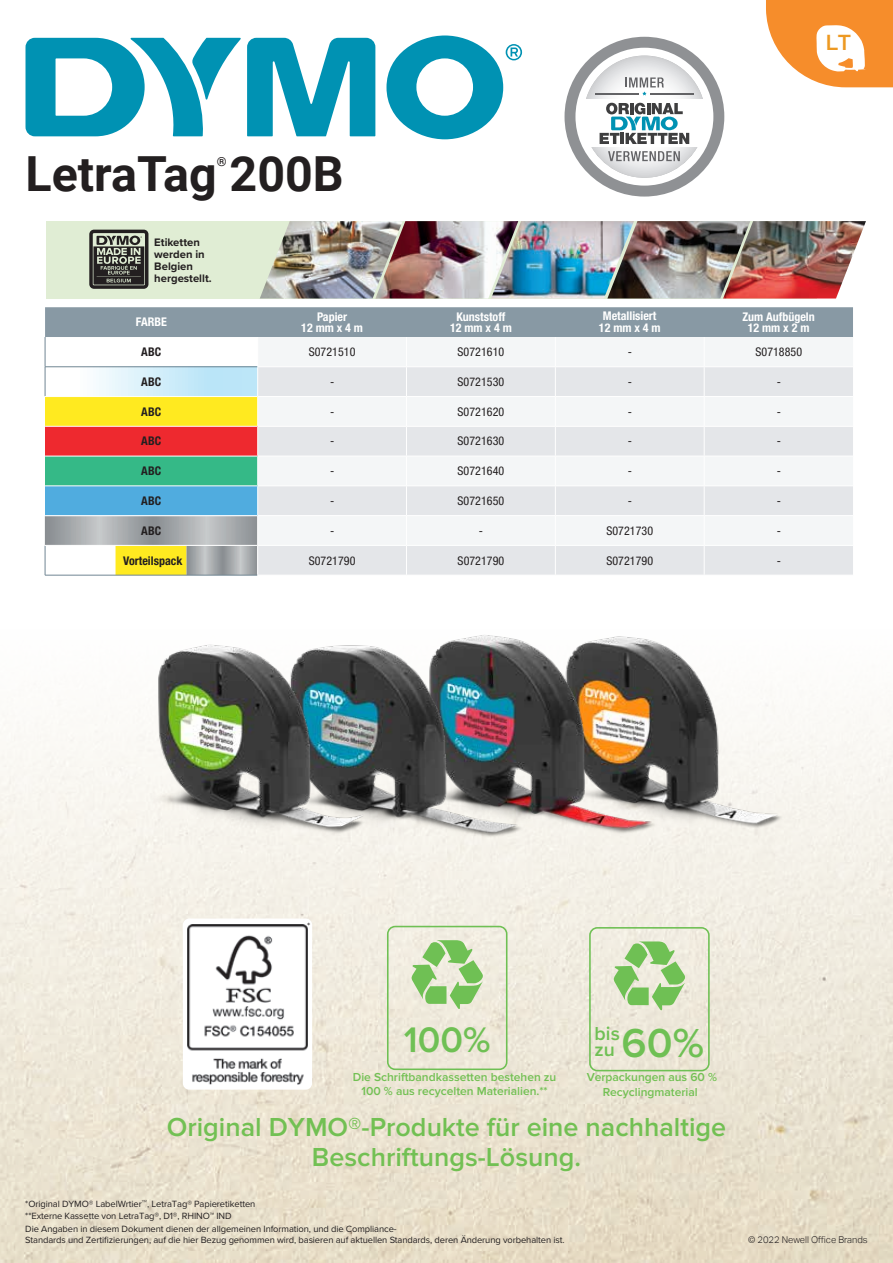
<style>
.page{position:relative;width:893px;height:1263px;background:#fff}
.page>*{position:absolute;margin:0;border:0;box-sizing:border-box;transform-origin:0 0}
.t1{font:700 48.45px "Roboto";color:#231f20}
.t2{font:600 42px "Proxima Nova";color:#6fc054}
.t3{font:600 36.75px "Proxima Nova";color:#6fc054}
.t4{font:600 27px/30px "Proxima Nova";color:#72c053;text-align:center}
.t5{font:500 21.3px "Helvetica Neue LT Pro";color:#ed9922}
.t6{font:600 19.5px/16.5px "Proxima Nova";color:#6fc054}
.t7{font:700 12.6px "Roboto";color:#231f20}
.t8{font:condensed 12px "Helvetica Neue LT Std";letter-spacing:.005em;color:#231f20}
.t9{font:600 12px/13.5px "Proxima Nova";color:#72c053;text-align:center}
.t10{font:700 condensed 12px/10.5px "Helvetica Neue LT Std";color:#fff;text-align:center}
.t11{font:700 condensed 12px "Helvetica Neue LT Std";letter-spacing:.01em;color:#231f20}
.t12{font:700 11.25px/12px "Proxima Nova";color:#231f20}
.t13{font:9.3px/11.4px "Proxima Nova";letter-spacing:-.01em;color:#231f20}
.t14{font:300 9.3px "Aktiv Grotesk";color:#231f20}
</style>
<div class="page">
<img style="left:0;top:36px;width:893px;height:1227px">
<img style="left:683px;top:620px;width:109px;height:219px">
<img style="left:540px;top:576px;width:143px;height:317px">
<img style="left:406px;top:576px;width:134px;height:323px">
<img style="left:63px;top:576px;width:343px;height:326px">
<hr style="left:45px;top:575px;width:212px;height:1px;background:#708693">
<svg style="left:45px;top:307px;width:808px;height:268px"></svg>
<hr style="left:257px;top:366px;width:149px;height:1px;background:#fff">
<hr style="left:406px;top:366px;width:149px;height:1px;background:#fff">
<hr style="left:555px;top:366px;width:149px;height:1px;background:#fff">
<hr style="left:704px;top:366px;width:149px;height:1px;background:#fff">
<hr style="left:45px;top:396px;width:213px;height:1px;background:#fff">
<hr style="left:258px;top:396px;width:148px;height:1px;background:#fff">
<hr style="left:406px;top:396px;width:149px;height:1px;background:#fff">
<hr style="left:555px;top:396px;width:149px;height:1px;background:#fff">
<hr style="left:704px;top:396px;width:149px;height:1px;background:#fff">
<hr style="left:45px;top:426px;width:213px;height:1px;background:#fff">
<hr style="left:258px;top:426px;width:148px;height:1px;background:#fff">
<hr style="left:406px;top:426px;width:149px;height:1px;background:#fff">
<hr style="left:555px;top:426px;width:149px;height:1px;background:#fff">
<hr style="left:704px;top:426px;width:149px;height:1px;background:#fff">
<hr style="left:45px;top:456px;width:213px;height:1px;background:#fff">
<hr style="left:258px;top:456px;width:148px;height:1px;background:#fff">
<hr style="left:406px;top:456px;width:149px;height:1px;background:#fff">
<hr style="left:555px;top:456px;width:149px;height:1px;background:#fff">
<hr style="left:704px;top:456px;width:149px;height:1px;background:#fff">
<hr style="left:45px;top:485px;width:213px;height:1px;background:#fff">
<hr style="left:258px;top:485px;width:148px;height:1px;background:#fff">
<hr style="left:406px;top:485px;width:149px;height:1px;background:#fff">
<hr style="left:555px;top:485px;width:149px;height:1px;background:#fff">
<hr style="left:704px;top:485px;width:149px;height:1px;background:#fff">
<hr style="left:45px;top:515px;width:213px;height:1px;background:#fff">
<hr style="left:258px;top:515px;width:148px;height:1px;background:#fff">
<hr style="left:406px;top:515px;width:149px;height:1px;background:#fff">
<hr style="left:555px;top:515px;width:149px;height:1px;background:#fff">
<hr style="left:704px;top:515px;width:149px;height:1px;background:#fff">
<hr style="left:45px;top:545px;width:213px;height:1px;background:#fff">
<hr style="left:258px;top:545px;width:148px;height:1px;background:#fff">
<hr style="left:406px;top:545px;width:149px;height:1px;background:#fff">
<hr style="left:555px;top:545px;width:149px;height:1px;background:#fff">
<hr style="left:704px;top:545px;width:149px;height:1px;background:#fff">
<hr style="left:257px;top:575px;width:149px;height:1px;background:#fff">
<hr style="left:406px;top:575px;width:149px;height:1px;background:#fff">
<hr style="left:555px;top:575px;width:149px;height:1px;background:#fff">
<hr style="left:704px;top:575px;width:149px;height:1px;background:#fff">
<svg style="left:26px;top:38px;width:215px;height:98px"></svg>
<svg style="left:247px;top:38px;width:128px;height:98px"></svg>
<svg style="left:386px;top:35px;width:136px;height:104px"></svg>
<svg style="left:766px;top:0;width:127px;height:87px"></svg>
<svg style="left:412px;top:940px;width:71px;height:69px"></svg>
<div style="left:387px;top:926px;width:120px;height:144px;border:2px solid #6fc054;border-radius:7px"></div>
<svg style="left:614px;top:941px;width:71px;height:69px"></svg>
<div style="left:589px;top:927px;width:121px;height:144px;border:2px solid #6fc054;border-radius:7px"></div>
<div style="left:183px;top:918px;width:129px;height:172px;background:#fff;border-radius:6px"></div>
<img style="left:188px;top:924px;width:119px;height:160px">
<svg style="left:89px;top:230px;width:59px;height:59px"></svg>
<img style="left:260px;top:221px;width:115px;height:77px">
<img style="left:375px;top:221px;width:116px;height:77px">
<img style="left:634px;top:221px;width:89px;height:77px">
<img style="left:491px;top:221px;width:143px;height:77px">
<img style="left:723px;top:221px;width:143px;height:77px">
<div style="left:564px;top:37px;width:160px;height:160px;background:#8f9194;border-radius:50%"></div>
<svg style="left:575px;top:48px;width:138px;height:138px"></svg>
<h3 class="t5" style="left:826px;top:30px;width:26px">LT</h3>
<h1 class="t1" style="left:26px;top:140px;width:320px">LetraTag 200B</h1>
<h3 class="t7" style="left:217px;top:153px;width:11px">®</h3>
<p class="t12" style="left:154px;top:236px;width:59px">Etiketten werden in<br>Belgien hergestellt.</p>
<p class="t10" style="left:136px;top:317px;width:32px">FARBE</p>
<p class="t10" style="left:301px;top:311px;width:63px">Papier<br>12 mm x 4 m</p>
<p class="t10" style="left:450px;top:311px;width:63px">Kunststoff<br>12 mm x 4 m</p>
<p class="t10" style="left:599px;top:310px;width:63px;line-height:11.2px">Metallisiert<br>12 mm x 4 m</p>
<p class="t10" style="left:742px;top:311px;width:74px">Zum Aufbügeln<br>12 mm x 2 m</p>
<p class="t11" style="left:141px;top:345px;width:22px">ABC</p>
<p class="t8" style="left:309px;top:345px;width:48px">S0721510</p>
<p class="t8" style="left:458px;top:345px;width:48px">S0721610</p>
<p class="t8" style="left:628px;top:345px;width:6px">-</p>
<p class="t8" style="left:755px;top:345px;width:48px">S0718850</p>
<p class="t11" style="left:141px;top:374px;width:22px">ABC</p>
<p class="t8" style="left:330px;top:375px;width:6px">-</p>
<p class="t8" style="left:458px;top:375px;width:48px">S0721530</p>
<p class="t8" style="left:628px;top:375px;width:6px">-</p>
<p class="t8" style="left:777px;top:375px;width:6px">-</p>
<p class="t11" style="left:141px;top:404px;width:22px">ABC</p>
<p class="t8" style="left:330px;top:404px;width:6px">-</p>
<p class="t8" style="left:458px;top:404px;width:48px">S0721620</p>
<p class="t8" style="left:628px;top:404px;width:6px">-</p>
<p class="t8" style="left:777px;top:404px;width:6px">-</p>
<p class="t11" style="left:141px;top:434px;width:22px">ABC</p>
<p class="t8" style="left:330px;top:434px;width:6px">-</p>
<p class="t8" style="left:458px;top:434px;width:48px">S0721630</p>
<p class="t8" style="left:628px;top:434px;width:6px">-</p>
<p class="t8" style="left:777px;top:434px;width:6px">-</p>
<p class="t11" style="left:141px;top:464px;width:22px">ABC</p>
<p class="t8" style="left:330px;top:464px;width:6px">-</p>
<p class="t8" style="left:458px;top:464px;width:48px">S0721640</p>
<p class="t8" style="left:628px;top:464px;width:6px">-</p>
<p class="t8" style="left:777px;top:464px;width:6px">-</p>
<p class="t11" style="left:141px;top:493px;width:22px">ABC</p>
<p class="t8" style="left:330px;top:494px;width:6px">-</p>
<p class="t8" style="left:458px;top:494px;width:48px">S0721650</p>
<p class="t8" style="left:628px;top:494px;width:6px">-</p>
<p class="t8" style="left:777px;top:494px;width:6px">-</p>
<p class="t11" style="left:141px;top:523px;width:22px">ABC</p>
<p class="t8" style="left:330px;top:524px;width:6px">-</p>
<p class="t8" style="left:479px;top:524px;width:6px">-</p>
<p class="t8" style="left:606px;top:524px;width:48px">S0721730</p>
<p class="t8" style="left:777px;top:524px;width:6px">-</p>
<p class="t11" style="left:123px;top:553px;width:61px">Vorteilspack</p>
<p class="t8" style="left:309px;top:553px;width:48px">S0721790</p>
<p class="t8" style="left:458px;top:553px;width:48px">S0721790</p>
<p class="t8" style="left:606px;top:553px;width:48px">S0721790</p>
<p class="t8" style="left:777px;top:553px;width:6px">-</p>
<p class="t13" style="left:307px;top:919px;width:5px">*</p>
<h3 class="t6" style="left:595px;top:1024px;width:27px">bis zu</h3>
<h3 class="t3" style="left:404px;top:1012px;width:88px">100%</h3>
<h2 class="t2" style="left:622px;top:1011px;width:84px">60%</h2>
<p class="t9" style="left:353px;top:1071px;width:205px">Die Schriftbandkassetten bestehen zu<br>100 % aus recycelten Materialien.**</p>
<p class="t9" style="left:587px;top:1070px;width:132px;line-height:14.4px">Verpackungen aus 60 %<br>Recyclingmaterial</p>
<h3 class="t4" style="left:167px;top:1112px;width:561px">Original DYMO®-Produkte für eine nachhaltige<br>Beschriftungs-Lösung.</h3>
<p class="t13" style="left:25px;top:1198px;width:232px">*Original DYMO® LabelWrtier<sup>™</sup>, LetraTag® Papieretiketten **Externe Kassette von LetraTag®, D1®, RHINO™ IND</p>
<p class="t13" style="left:25px;top:1223px;width:541px">Die Angaben in diesem Dokument dienen der allgemeinen Information, und die Compliance-<br>Standards und Zertifizierungen, auf die hier Bezug genommen wird, basieren auf aktuellen Standards, deren Änderung vorbehalten ist.</p>
<p class="t14" style="left:748px;top:1235px;width:121px">© 2022 Newell Office Brands</p>
</div>
